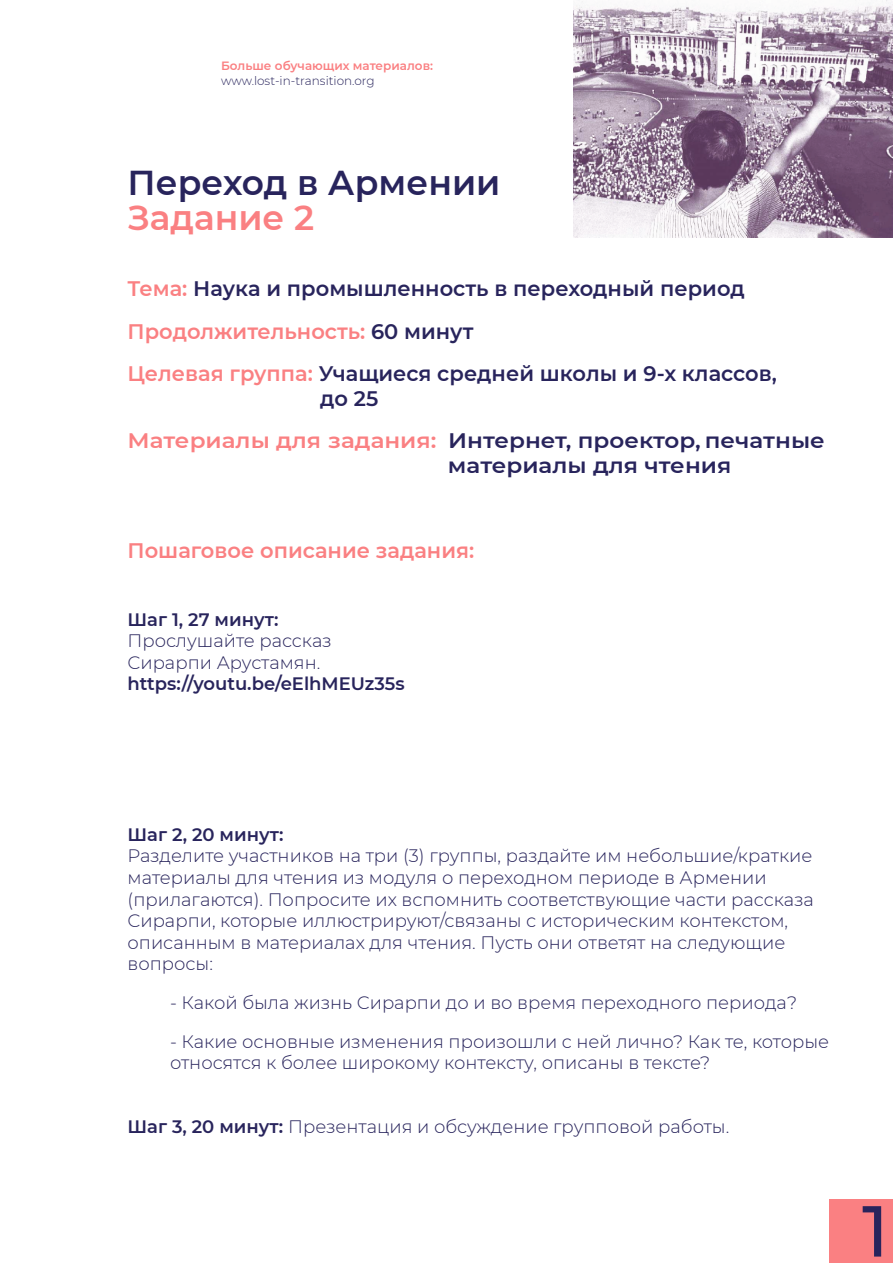
<style>
.page{position:relative;width:893px;height:1263px;background:#fff}
.page>*{position:absolute;margin:0;border:0;box-sizing:border-box;transform-origin:0 0}
.t1{font:500 72px "Montserrat";color:#28245c}
.t2{font:600 34.5px "Montserrat";color:#28245c}
.t3{font:600 34.5px "Montserrat";color:#fa8082}
.t4{font:600 21px/42.2px "Montserrat";color:#28245c}
.t5{font:600 21px "Montserrat";color:#fa8082}
.t6{font:600 21px "Montserrat";color:#28245c;scale:1.1 1}
.t7{font:300 18px/21.6px "Montserrat";color:#28245c}
.t8{font:600 18px "Montserrat";color:#28245c}
.t9{font:600 12px "Montserrat";color:#fa8082}
.t10{font:300 12px "Montserrat";color:#28245c}
.s1{color:#fa8082}
.s2{font-weight:600}
</style>
<div class="page">
<div style="left:829px;top:1199px;width:64px;height:64px;background:#fa8082"></div>
<img style="left:573px;top:0;width:320px;height:238px">
<p class="t9" style="left:221px;top:58px;width:213px">Больше обучающих материалов:</p>
<p class="t10" style="left:221px;top:72px;width:155px">www.lost-in-transition.org</p>
<h2 class="t2" style="left:128px;top:158px;width:374px">Переход в Армении</h2>
<h2 class="t3" style="left:128px;top:193px;width:188px">Задание 2</h2>
<p class="t4" style="left:128px;top:267px;width:651px"><span class="s1">Тема:</span> Наука и промышленность в переходный период<br><span class="s1">Продолжительность:</span> 60 минут<br><span class="s1">Целевая группа:</span> Учащиеся средней школы и 9-х классов,</p>
<p class="t4" style="left:128px;top:376px;width:699px;text-indent:193px">до 25<br><span class="s1">Материалы для задания:</span> Интернет, проектор, печатные</p>
<p class="t6" style="left:448px;top:451px;width:259px">материалы для чтения</p>
<p class="t5" style="left:128px;top:535px;width:348px">Пошаговое описание задания:</p>
<p class="t8" style="left:128px;top:606px;width:152px">Шаг 1, 27 минут:</p>
<p class="t7" style="left:128px;top:629px;width:206px">Прослушайте рассказ<br>Сирарпи Арустамян.</p>
<p class="t8" style="left:128px;top:671px;width:279px">https://youtu.be/eElhMEUz35s</p>
<p class="t8" style="left:128px;top:822px;width:157px">Шаг 2, 20 минут:</p>
<p class="t7" style="left:128px;top:845px;width:688px">Разделите участников на три (3) группы, раздайте им небольшие/краткие материалы для чтения из модуля о переходном периоде в Армении (прилагаются). Попросите их вспомнить соответствующие части рассказа Сирарпи, которые иллюстрируют/связаны с историческим контекстом, описанным в материалах для чтения. Пусть они ответят на следующие вопросы:</p>
<p class="t7" style="left:170px;top:991px;width:629px">- Какой была жизнь Сирарпи до и во время переходного периода?</p>
<p class="t7" style="left:170px;top:1030px;width:661px">- Какие основные изменения произошли с ней лично? Как те, которые относятся к более широкому контексту, описаны в тексте?</p>
<p class="t7" style="left:128px;top:1116px;width:603px"><span class="s2">Шаг 3, 20 минут:</span> Презентация и обсуждение групповой работы.</p>
<h1 class="t1" style="left:862px;top:1181px;width:28px">1</h1>
</div>
